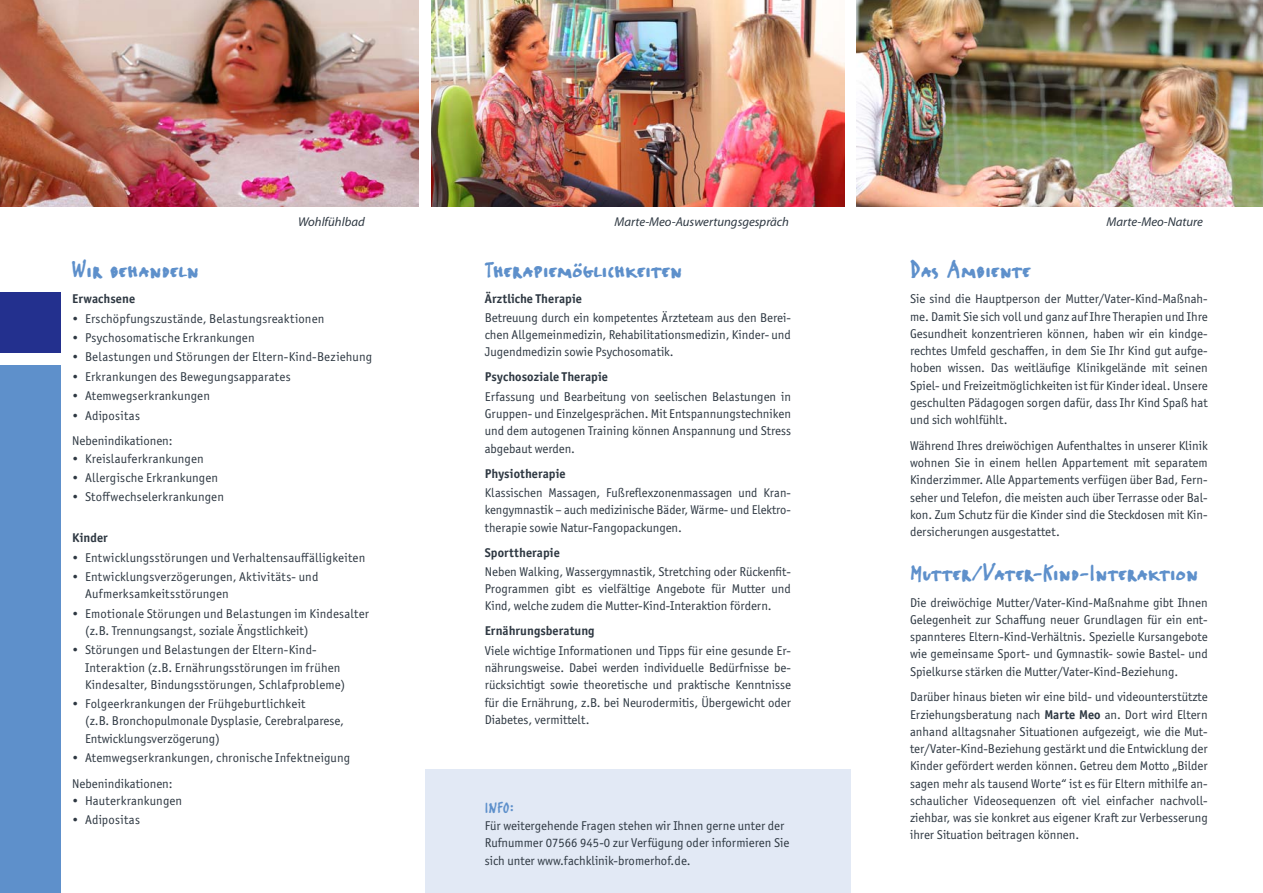
<style>
.page{position:relative;width:1263px;height:893px;background:#fff}
.page>*{position:absolute;margin:0;border:0;box-sizing:border-box;transform-origin:0 0}
.Fly_Große_Headline_b{font:28.5px "FF Erikrighthand Caps";letter-spacing:.005em;color:#5e90cb}
.Fly_Kleine_Headline{font:18px "FF Erikrighthand";color:#5e90cb}
.Fly_Fließtext_Block{font:12.75px/17.2px "Officina Sans ITC Pro";color:#2e3842;text-align:justify}
.Fly_Kleine_Aufzählun{font:12.75px/17.2px "Officina Sans ITC Pro";letter-spacing:.01em;color:#2e3842}
.Fly_Fließtext_linksb{font:12.75px/17.2px "Officina Sans ITC Pro";color:#2e3842}
.Fly_Kleine_Headline-2{font:700 12.75px "Officina Sans ITC Pro";letter-spacing:.005em;color:#2e3842}
.Fly_Fließtext_linksb-2{font:italic 12.75px "Myriad Pro";color:#2e3842}
.s1{font-family:"Officina Sans";font-weight:700;font-size:12px}
.s2{font-weight:700}
</style>
<div class="page">
<div style="left:0;top:292px;width:60px;height:60px;background:#23308e"></div>
<div style="left:0;top:365px;width:60px;height:528px;background:#5e90cb"></div>
<div style="left:425px;top:770px;width:425px;height:123px;background:#e2e9f5"></div>
<img style="left:0;top:0;width:419px;height:206px">
<img style="left:857px;top:0;width:406px;height:206px">
<img style="left:432px;top:0;width:412px;height:206px">
<p class="Fly_Fließtext_linksb-2" style="left:298px;top:214px;width:68px">Wohlfühlbad</p>
<p class="Fly_Fließtext_linksb-2" style="left:614px;top:214px;width:176px">Marte-Meo-Auswertungsgespräch</p>
<p class="Fly_Fließtext_linksb-2" style="left:1106px;top:214px;width:98px">Marte-Meo-Nature</p>
<p class="Fly_Große_Headline_b" style="left:72px;top:252px;width:128px">Wir behandeln</p>
<p class="Fly_Kleine_Headline-2" style="left:72px;top:291px;width:64px">Erwachsene</p>
<p class="Fly_Kleine_Aufzählun" style="left:72px;top:310px;width:254px">• Erschöpfungszustände, Belastungsreaktionen</p>
<p class="Fly_Kleine_Aufzählun" style="left:72px;top:329px;width:184px">• Psychosomatische Erkrankungen</p>
<p class="Fly_Kleine_Aufzählun" style="left:72px;top:348px;width:301px">• Belastungen und Störungen der Eltern-Kind-Beziehung</p>
<p class="Fly_Kleine_Aufzählun" style="left:72px;top:368px;width:220px">• Erkrankungen des Bewegungsapparates</p>
<p class="Fly_Kleine_Aufzählun" style="left:72px;top:387px;width:139px">• Atemwegserkrankungen</p>
<p class="Fly_Kleine_Aufzählun" style="left:72px;top:407px;width:69px">• Adipositas</p>
<p class="Fly_Fließtext_linksb" style="left:72px;top:432px;width:102px">Nebenindikationen:</p>
<p class="Fly_Kleine_Aufzählun" style="left:72px;top:450px;width:133px">• Kreislauferkrankungen</p>
<p class="Fly_Kleine_Aufzählun" style="left:72px;top:469px;width:147px">• Allergische Erkrankungen</p>
<p class="Fly_Kleine_Aufzählun" style="left:72px;top:488px;width:153px">• Stoffwechselerkrankungen</p>
<p class="Fly_Kleine_Headline-2" style="left:72px;top:530px;width:37px">Kinder</p>
<p class="Fly_Kleine_Aufzählun" style="left:72px;top:549px;width:294px">• Entwicklungsstörungen und Verhaltensauffälligkeiten</p>
<p class="Fly_Kleine_Aufzählun" style="left:85px;top:568px;width:235px;text-indent:-13px">• Entwicklungsverzögerungen, Aktivitäts- und<br>Aufmerksamkeitsstörungen</p>
<p class="Fly_Kleine_Aufzählun" style="left:85px;top:605px;width:285px;text-indent:-13px">• Emotionale Störungen und Belastungen im Kindesalter (z.B. Trennungsangst, soziale Ängstlichkeit)</p>
<p class="Fly_Kleine_Aufzählun" style="left:85px;top:641px;width:261px;text-indent:-13px">• Störungen und Belastungen der Eltern-Kind-<br>Interaktion (z.B. Ernährungsstörungen im frühen<br>Kindesalter, Bindungsstörungen, Schlafprobleme)</p>
<p class="Fly_Kleine_Aufzählun" style="left:85px;top:695px;width:260px;text-indent:-13px">• Folgeerkrankungen der Frühgeburtlichkeit<br>(z.B. Bronchopulmonale Dysplasie, Cerebralparese,<br>Entwicklungsverzögerung)</p>
<p class="Fly_Kleine_Aufzählun" style="left:72px;top:749px;width:279px">• Atemwegserkrankungen, chronische Infektneigung</p>
<p class="Fly_Fließtext_Block" style="left:72px;top:775px;width:102px">Nebenindikationen:</p>
<p class="Fly_Kleine_Aufzählun" style="left:72px;top:792px;width:111px">• Hauterkrankungen</p>
<p class="Fly_Kleine_Aufzählun" style="left:72px;top:811px;width:69px">• Adipositas</p>
<p class="Fly_Große_Headline_b" style="left:485px;top:252px;width:199px">Therapiemöglichkeiten</p>
<p class="Fly_Kleine_Headline-2" style="left:485px;top:290px;width:99px">Ärztliche Therapie</p>
<p class="Fly_Fließtext_Block" style="left:485px;top:309px;width:308px">Betreuung durch ein kompetentes Ärzteteam aus den Berei&shy;chen Allgemeinmedizin, Rehabilitationsmedizin, Kinder- und Jugendmedizin sowie Psychosomatik.</p>
<p class="Fly_Kleine_Headline-2" style="left:485px;top:369px;width:125px">Psychosoziale Therapie</p>
<p class="Fly_Fließtext_Block" style="left:485px;top:388px;width:308px">Erfassung und Bearbeitung von seelischen Belastungen in Gruppen- und Einzelgesprächen. Mit Entspannungstechniken und dem autogenen Training können Anspannung und Stress abgebaut werden.</p>
<p class="Fly_Kleine_Headline-2" style="left:485px;top:465px;width:82px">Physiotherapie</p>
<p class="Fly_Fließtext_Block" style="left:485px;top:484px;width:308px">Klassischen Massagen, Fußreflexzonenmassagen und Kran&shy;kengymnastik – auch medizinische Bäder, Wärme- und Elektro&shy;therapie sowie Natur-Fangopackungen.</p>
<p class="Fly_Kleine_Headline-2" style="left:485px;top:544px;width:77px">Sporttherapie</p>
<p class="Fly_Fließtext_Block" style="left:485px;top:563px;width:308px">Neben Walking, Wassergymnastik, Stretching oder Rückenfit-Programmen gibt es vielfältige Angebote für Mutter und Kind, welche zudem die Mutter-Kind-Interaktion fördern.</p>
<p class="Fly_Kleine_Headline-2" style="left:485px;top:623px;width:111px">Ernährungsberatung</p>
<p class="Fly_Fließtext_Block" style="left:485px;top:642px;width:308px">Viele wichtige Informationen und Tipps für eine gesunde Er&shy;nährungsweise. Dabei werden individuelle Bedürfnisse be&shy;rücksichtigt sowie theoretische und praktische Kenntnisse für die Ernährung, z.B. bei Neurodermitis, Übergewicht oder Diabetes, vermittelt.</p>
<p class="Fly_Kleine_Headline" style="left:485px;top:797px;width:30px">INFO<span class="s1">:</span></p>
<p class="Fly_Fließtext_linksb" style="left:485px;top:817px;width:306px">Für weitergehende Fragen stehen wir Ihnen gerne unter der<br>Rufnummer 07566 945-0 zur Verfügung oder informieren Sie sich unter www.fachklinik-bromerhof.de.</p>
<p class="Fly_Große_Headline_b" style="left:910px;top:252px;width:122px">Das Ambiente</p>
<p class="Fly_Fließtext_Block" style="left:910px;top:290px;width:299px">Sie sind die Hauptperson der Mutter/Vater-Kind-Maßnah&shy;me. Damit Sie sich voll und ganz auf Ihre Therapien und Ihre Gesundheit konzentrieren können, haben wir ein kindge&shy;rechtes Umfeld geschaffen, in dem Sie Ihr Kind gut aufge&shy;hoben wissen. Das weitläufige Klinikgelände mit seinen Spiel- und Freizeitmöglichkeiten ist für Kinder ideal. Unsere geschulten Pädagogen sorgen dafür, dass Ihr Kind Spaß hat und sich wohlfühlt.</p>
<p class="Fly_Fließtext_Block" style="left:910px;top:437px;width:299px">Während Ihres dreiwöchigen Aufenthaltes in unserer Klinik wohnen Sie in einem hellen Appartement mit separatem Kinderzimmer. Alle Appartements verfügen über Bad, Fern&shy;seher und Telefon, die meisten auch über Terrasse oder Bal&shy;kon. Zum Schutz für die Kinder sind die Steckdosen mit Kin&shy;dersicherungen ausgestattet.</p>
<p class="Fly_Große_Headline_b" style="left:910px;top:555px;width:290px">Mutter/Vater-Kind-Interaktion</p>
<p class="Fly_Fließtext_Block" style="left:910px;top:593px;width:299px">Die dreiwöchige Mutter/Vater-Kind-Maßnahme gibt Ihnen Gelegenheit zur Schaffung neuer Grundlagen für ein ent&shy;spannteres Eltern-Kind-Verhältnis. Spezielle Kursangebote wie gemeinsame Sport- und Gymnastik- sowie Bastel- und Spielkurse stärken die Mutter/Vater-Kind-Beziehung.</p>
<p class="Fly_Fließtext_Block" style="left:910px;top:688px;width:299px">Darüber hinaus bieten wir eine bild- und videounterstützte Erziehungsberatung nach <span class="s2">Marte Meo</span> an. Dort wird Eltern anhand alltagsnaher Situationen aufgezeigt, wie die Mut&shy;ter/Vater-Kind-Beziehung gestärkt und die Entwicklung der Kinder gefördert werden können. Getreu dem Motto „Bilder sagen mehr als tausend Worte“ ist es für Eltern mithilfe an&shy;schaulicher Videosequenzen oft viel einfacher nachvoll&shy;ziehbar, was sie konkret aus eigener Kraft zur Verbesserung ihrer Situation beitragen können.</p>
</div>
